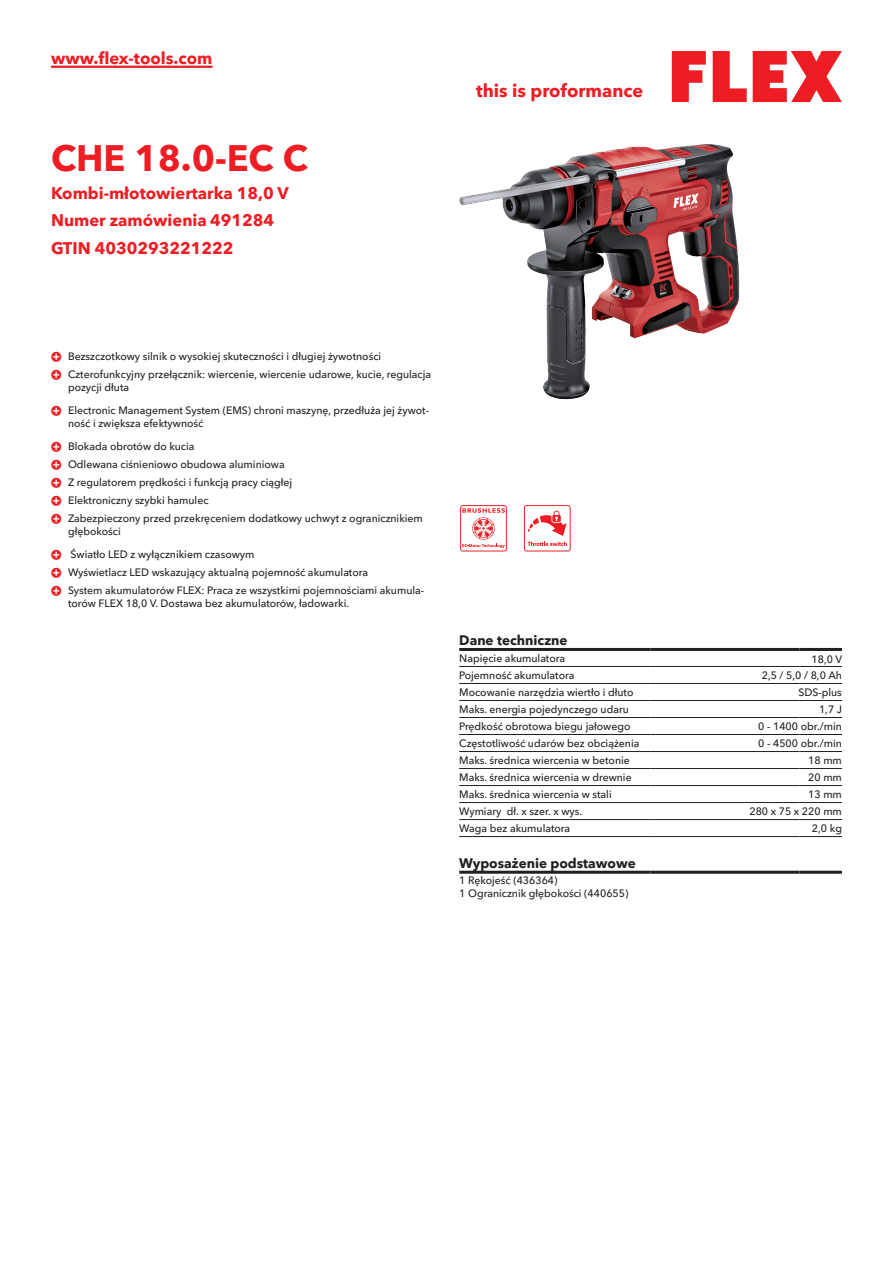
<style>
.page{position:relative;width:893px;height:1263px;background:#fff}
.page>*{position:absolute;margin:0;border:0;box-sizing:border-box;transform-origin:0 0}
.CB_AF_Product-name{font:700 36px "Avenir Next W1 G";color:#ee1d23}
.t1{font:700 18px "Avenir Next W1 G";color:#ee1d23}
.CB_AF_Product-short{font:700 16.5px "Avenir Next W1 G";color:#ee1d23}
.CB_AF_Order-number{font:700 16.5px "Avenir Next W1 G";color:#ee1d23}
.CB_AF_Table-headline{font:700 13.5px "Avenir Next W1 G";color:#231f20}
.CB_AF_Table-specific{font:500 10.5px/12.6px "Avenir Next W1 G";color:#231f20}
</style>
<div class="page">
<svg style="left:672px;top:51px;width:34px;height:51px"></svg>
<svg style="left:713px;top:51px;width:34px;height:51px"></svg>
<svg style="left:753px;top:51px;width:89px;height:51px"></svg>
<hr style="left:51px;top:66px;width:162px;height:2px;background:#ee1d23">
<img style="left:459px;top:144px;width:245px;height:256px">
<hr style="left:459px;top:666px;width:192px;height:1px;background:#231f20">
<hr style="left:651px;top:666px;width:148px;height:1px;background:#231f20">
<hr style="left:799px;top:666px;width:43px;height:1px;background:#231f20">
<hr style="left:459px;top:683px;width:192px;height:1px;background:#231f20">
<hr style="left:651px;top:683px;width:148px;height:1px;background:#231f20">
<hr style="left:799px;top:683px;width:43px;height:1px;background:#231f20">
<hr style="left:459px;top:700px;width:192px;height:1px;background:#231f20">
<hr style="left:651px;top:700px;width:148px;height:1px;background:#231f20">
<hr style="left:799px;top:700px;width:43px;height:1px;background:#231f20">
<hr style="left:459px;top:717px;width:192px;height:1px;background:#231f20">
<hr style="left:651px;top:717px;width:148px;height:1px;background:#231f20">
<hr style="left:799px;top:717px;width:43px;height:1px;background:#231f20">
<hr style="left:459px;top:734px;width:192px;height:1px;background:#231f20">
<hr style="left:651px;top:734px;width:148px;height:1px;background:#231f20">
<hr style="left:799px;top:734px;width:43px;height:1px;background:#231f20">
<hr style="left:459px;top:751px;width:192px;height:1px;background:#231f20">
<hr style="left:651px;top:751px;width:148px;height:1px;background:#231f20">
<hr style="left:799px;top:751px;width:43px;height:1px;background:#231f20">
<hr style="left:459px;top:768px;width:192px;height:1px;background:#231f20">
<hr style="left:651px;top:768px;width:148px;height:1px;background:#231f20">
<hr style="left:799px;top:768px;width:43px;height:1px;background:#231f20">
<hr style="left:459px;top:785px;width:192px;height:1px;background:#231f20">
<hr style="left:651px;top:785px;width:148px;height:1px;background:#231f20">
<hr style="left:799px;top:785px;width:43px;height:1px;background:#231f20">
<hr style="left:459px;top:802px;width:192px;height:1px;background:#231f20">
<hr style="left:651px;top:802px;width:148px;height:1px;background:#231f20">
<hr style="left:799px;top:802px;width:43px;height:1px;background:#231f20">
<hr style="left:459px;top:819px;width:192px;height:1px;background:#231f20">
<hr style="left:651px;top:819px;width:148px;height:1px;background:#231f20">
<hr style="left:799px;top:819px;width:43px;height:1px;background:#231f20">
<hr style="left:459px;top:836px;width:192px;height:1px;background:#231f20">
<hr style="left:651px;top:836px;width:148px;height:1px;background:#231f20">
<hr style="left:799px;top:836px;width:43px;height:1px;background:#231f20">
<hr style="left:459px;top:648px;width:192px;height:3px;background:#231f20">
<hr style="left:651px;top:648px;width:148px;height:3px;background:#231f20">
<hr style="left:799px;top:648px;width:43px;height:3px;background:#231f20">
<hr style="left:459px;top:871px;width:192px;height:3px;background:#231f20">
<hr style="left:651px;top:871px;width:148px;height:3px;background:#231f20">
<hr style="left:799px;top:871px;width:43px;height:3px;background:#231f20">
<svg style="left:460px;top:505px;width:47px;height:46px"></svg>
<svg style="left:524px;top:505px;width:47px;height:46px"></svg>
<h3 class="CB_AF_Product-short" style="left:51px;top:45px;width:163px">www.flex-tools.com</h3>
<p class="CB_AF_Product-name" style="left:51px;top:130px;width:258px">CHE 18.0-EC C</p>
<p class="CB_AF_Product-short" style="left:51px;top:180px;width:239px">Kombi-młotowiertarka 18,0 V</p>
<p class="CB_AF_Order-number" style="left:51px;top:207px;width:225px">Numer zamówienia 491284</p>
<p class="CB_AF_Order-number" style="left:51px;top:235px;width:184px">GTIN 4030293221222</p>
<h2 class="t1" style="left:476px;top:77px;width:169px">this is proformance</h2>
<p class="CB_AF_Table-specific" style="left:68px;top:349px;width:315px">Bezszczotkowy silnik o wysokiej skuteczności i długiej żywotności</p>
<p class="CB_AF_Table-specific" style="left:68px;top:367px;width:365px">Czterofunkcyjny przełącznik: wiercenie, wiercenie udarowe, kucie, regulacja pozycji dłuta</p>
<p class="CB_AF_Table-specific" style="left:68px;top:403px;width:363px">Electronic Management System (EMS) chroni maszynę, przedłuża jej żywot&shy;ność i zwiększa efektywność</p>
<p class="CB_AF_Table-specific" style="left:68px;top:439px;width:128px">Blokada obrotów do kucia</p>
<p class="CB_AF_Table-specific" style="left:68px;top:457px;width:218px">Odlewana ciśnieniowo obudowa aluminiowa</p>
<p class="CB_AF_Table-specific" style="left:68px;top:475px;width:226px">Z regulatorem prędkości i funkcją pracy ciągłej</p>
<p class="CB_AF_Table-specific" style="left:68px;top:493px;width:142px">Elektroniczny szybki hamulec</p>
<p class="CB_AF_Table-specific" style="left:68px;top:511px;width:356px">Zabezpieczony przed przekręceniem dodatkowy uchwyt z ogranicznikiem głębokości</p>
<p class="CB_AF_Table-specific" style="left:71px;top:547px;width:185px">Światło LED z wyłącznikiem czasowym</p>
<p class="CB_AF_Table-specific" style="left:68px;top:565px;width:302px">Wyświetlacz LED wskazujący aktualną pojemność akumulatora</p>
<p class="CB_AF_Table-specific" style="left:68px;top:583px;width:358px">System akumulatorów FLEX: Praca ze wszystkimi pojemnościami akumula&shy;torów FLEX 18,0 V. Dostawa bez akumulatorów, ładowarki.</p>
<p class="CB_AF_Table-headline" style="left:459px;top:630px;width:110px">Dane techniczne</p>
<p class="CB_AF_Table-specific" style="left:459px;top:651px;width:107px">Napięcie akumulatora</p>
<p class="CB_AF_Table-specific" style="left:811px;top:652px;width:32px">18,0 V</p>
<p class="CB_AF_Table-specific" style="left:459px;top:668px;width:117px">Pojemność akumulatora</p>
<p class="CB_AF_Table-specific" style="left:762px;top:668px;width:82px">2,5 / 5,0 / 8,0 Ah</p>
<p class="CB_AF_Table-specific" style="left:459px;top:685px;width:176px">Mocowanie narzędzia wiertło i dłuto</p>
<p class="CB_AF_Table-specific" style="left:798px;top:685px;width:45px">SDS-plus</p>
<p class="CB_AF_Table-specific" style="left:459px;top:702px;width:171px">Maks. energia pojedynczego udaru</p>
<p class="CB_AF_Table-specific" style="left:819px;top:702px;width:24px">1,7 J</p>
<p class="CB_AF_Table-specific" style="left:459px;top:719px;width:173px">Prędkość obrotowa biegu jałowego</p>
<p class="CB_AF_Table-specific" style="left:758px;top:719px;width:85px">0 - 1400 obr./min</p>
<p class="CB_AF_Table-specific" style="left:459px;top:736px;width:182px">Częstotliwość udarów bez obciążenia</p>
<p class="CB_AF_Table-specific" style="left:758px;top:736px;width:85px">0 - 4500 obr./min</p>
<p class="CB_AF_Table-specific" style="left:459px;top:753px;width:172px">Maks. średnica wiercenia w betonie</p>
<p class="CB_AF_Table-specific" style="left:808px;top:753px;width:35px">18 mm</p>
<p class="CB_AF_Table-specific" style="left:459px;top:770px;width:174px">Maks. średnica wiercenia w drewnie</p>
<p class="CB_AF_Table-specific" style="left:808px;top:770px;width:35px">20 mm</p>
<p class="CB_AF_Table-specific" style="left:459px;top:787px;width:154px">Maks. średnica wiercenia w stali</p>
<p class="CB_AF_Table-specific" style="left:808px;top:787px;width:35px">13 mm</p>
<p class="CB_AF_Table-specific" style="left:459px;top:804px;width:124px">Wymiary dł. x szer. x wys.</p>
<p class="CB_AF_Table-specific" style="left:749px;top:804px;width:94px">280 x 75 x 220 mm</p>
<p class="CB_AF_Table-specific" style="left:459px;top:821px;width:112px">Waga bez akumulatora</p>
<p class="CB_AF_Table-specific" style="left:812px;top:821px;width:32px">2,0 kg</p>
<p class="CB_AF_Table-headline" style="left:459px;top:852px;width:178px">Wyposażenie podstawowe</p>
<p class="CB_AF_Table-specific" style="left:459px;top:873px;width:171px">1 Rękojeść (436364)<br>1 Ogranicznik głębokości (440655)</p>
</div>
